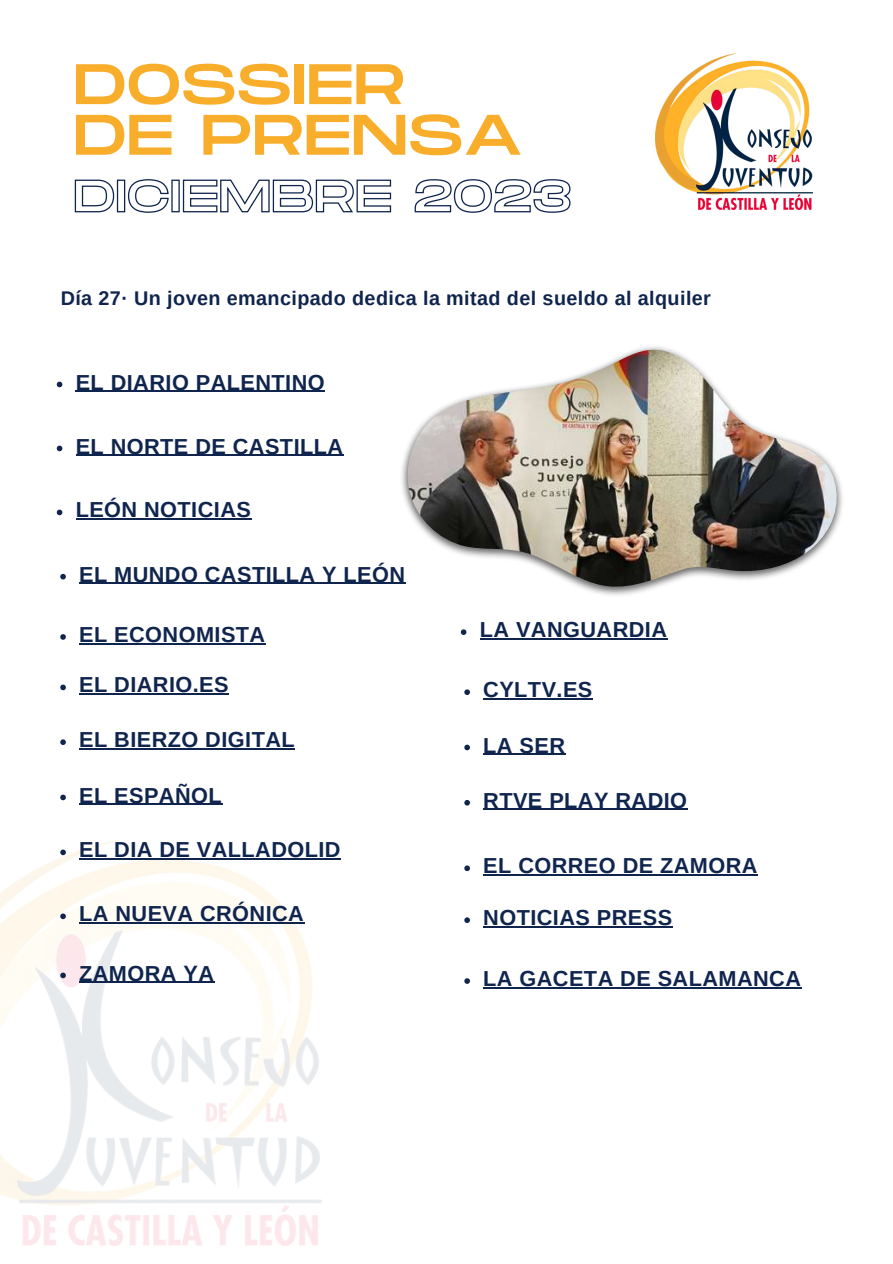
<style>
.page{position:relative;width:893px;height:1264px;background:#fff}
.page>*{position:absolute;margin:0;border:0;box-sizing:border-box;transform-origin:0 0}
.t1{font:57px/50.6px "Monument Extended";color:#f8ad2b}
.t2{font:700 21.75px "Arimo";letter-spacing:.02em;color:#10254e}
.t3{font:700 19.8px "Arimo";letter-spacing:.02em;color:#10254e}
</style>
<div class="page">
<img style="left:655px;top:54px;width:157px;height:155px">
<img style="left:399px;top:346px;width:444px;height:250px">
<img style="left:407px;top:350px;width:429px;height:239px">
<img style="left:0;top:840px;width:321px;height:405px">
<svg style="left:57px;top:381px;width:5px;height:6px"></svg>
<hr style="left:76px;top:390px;width:249px;height:2px;background:#10254e">
<svg style="left:74px;top:179px;width:497px;height:34px"></svg>
<svg style="left:57px;top:445px;width:5px;height:6px"></svg>
<hr style="left:76px;top:454px;width:267px;height:2px;background:#10254e">
<svg style="left:57px;top:509px;width:5px;height:6px"></svg>
<hr style="left:76px;top:518px;width:175px;height:1px;background:#10254e">
<svg style="left:60px;top:574px;width:6px;height:5px"></svg>
<hr style="left:79px;top:583px;width:326px;height:1px;background:#10254e">
<svg style="left:60px;top:634px;width:6px;height:5px"></svg>
<hr style="left:79px;top:643px;width:187px;height:1px;background:#10254e">
<svg style="left:60px;top:684px;width:6px;height:6px"></svg>
<hr style="left:79px;top:693px;width:150px;height:1px;background:#10254e">
<svg style="left:60px;top:794px;width:6px;height:6px"></svg>
<hr style="left:79px;top:803px;width:143px;height:1px;background:#10254e">
<svg style="left:60px;top:739px;width:6px;height:6px"></svg>
<hr style="left:79px;top:748px;width:216px;height:1px;background:#10254e">
<svg style="left:461px;top:629px;width:5px;height:6px"></svg>
<hr style="left:479px;top:638px;width:188px;height:1px;background:#10254e">
<svg style="left:464px;top:689px;width:6px;height:6px"></svg>
<hr style="left:483px;top:698px;width:110px;height:1px;background:#10254e">
<svg style="left:464px;top:744px;width:6px;height:6px"></svg>
<hr style="left:483px;top:753px;width:82px;height:1px;background:#10254e">
<svg style="left:464px;top:800px;width:6px;height:5px"></svg>
<hr style="left:483px;top:809px;width:204px;height:1px;background:#10254e">
<svg style="left:60px;top:849px;width:6px;height:6px"></svg>
<hr style="left:79px;top:858px;width:262px;height:1px;background:#10254e">
<svg style="left:60px;top:913px;width:6px;height:6px"></svg>
<hr style="left:79px;top:922px;width:225px;height:1px;background:#10254e">
<svg style="left:464px;top:865px;width:6px;height:6px"></svg>
<hr style="left:483px;top:874px;width:275px;height:1px;background:#10254e">
<svg style="left:464px;top:917px;width:6px;height:6px"></svg>
<hr style="left:483px;top:926px;width:189px;height:1px;background:#10254e">
<svg style="left:60px;top:972px;width:6px;height:6px"></svg>
<hr style="left:79px;top:981px;width:135px;height:1px;background:#10254e">
<svg style="left:464px;top:978px;width:6px;height:5px"></svg>
<hr style="left:483px;top:987px;width:318px;height:1px;background:#10254e">
<h1 class="t1" style="left:73px;top:62px;width:451px">DOSSIER<br>DE PRENSA</h1>
<p class="t3" style="left:61px;top:286px;width:651px">Día 27· Un joven emancipado dedica la mitad del sueldo al alquiler</p>
<p class="t2" style="left:76px;top:370px;width:250px">EL DIARIO PALENTINO</p>
<p class="t2" style="left:76px;top:434px;width:269px">EL NORTE DE CASTILLA</p>
<p class="t2" style="left:76px;top:498px;width:177px">LEÓN NOTICIAS</p>
<p class="t2" style="left:79px;top:562px;width:327px">EL MUNDO CASTILLA Y LEÓN</p>
<p class="t2" style="left:79px;top:622px;width:187px">EL ECONOMISTA</p>
<p class="t2" style="left:79px;top:672px;width:151px">EL DIARIO.ES</p>
<p class="t2" style="left:79px;top:727px;width:217px">EL BIERZO DIGITAL</p>
<p class="t2" style="left:79px;top:782px;width:144px">EL ESPAÑOL</p>
<p class="t2" style="left:79px;top:837px;width:263px">EL DIA DE VALLADOLID</p>
<p class="t2" style="left:79px;top:901px;width:226px">LA NUEVA CRÓNICA</p>
<p class="t2" style="left:479px;top:617px;width:189px">LA VANGUARDIA</p>
<p class="t2" style="left:483px;top:677px;width:111px">CYLTV.ES</p>
<p class="t2" style="left:483px;top:732px;width:83px">LA SER</p>
<p class="t2" style="left:483px;top:788px;width:205px">RTVE PLAY RADIO</p>
<p class="t2" style="left:483px;top:853px;width:276px">EL CORREO DE ZAMORA</p>
<p class="t2" style="left:483px;top:905px;width:190px">NOTICIAS PRESS</p>
<p class="t2" style="left:79px;top:960px;width:136px">ZAMORA YA</p>
<p class="t2" style="left:483px;top:966px;width:319px">LA GACETA DE SALAMANCA</p>
</div>
